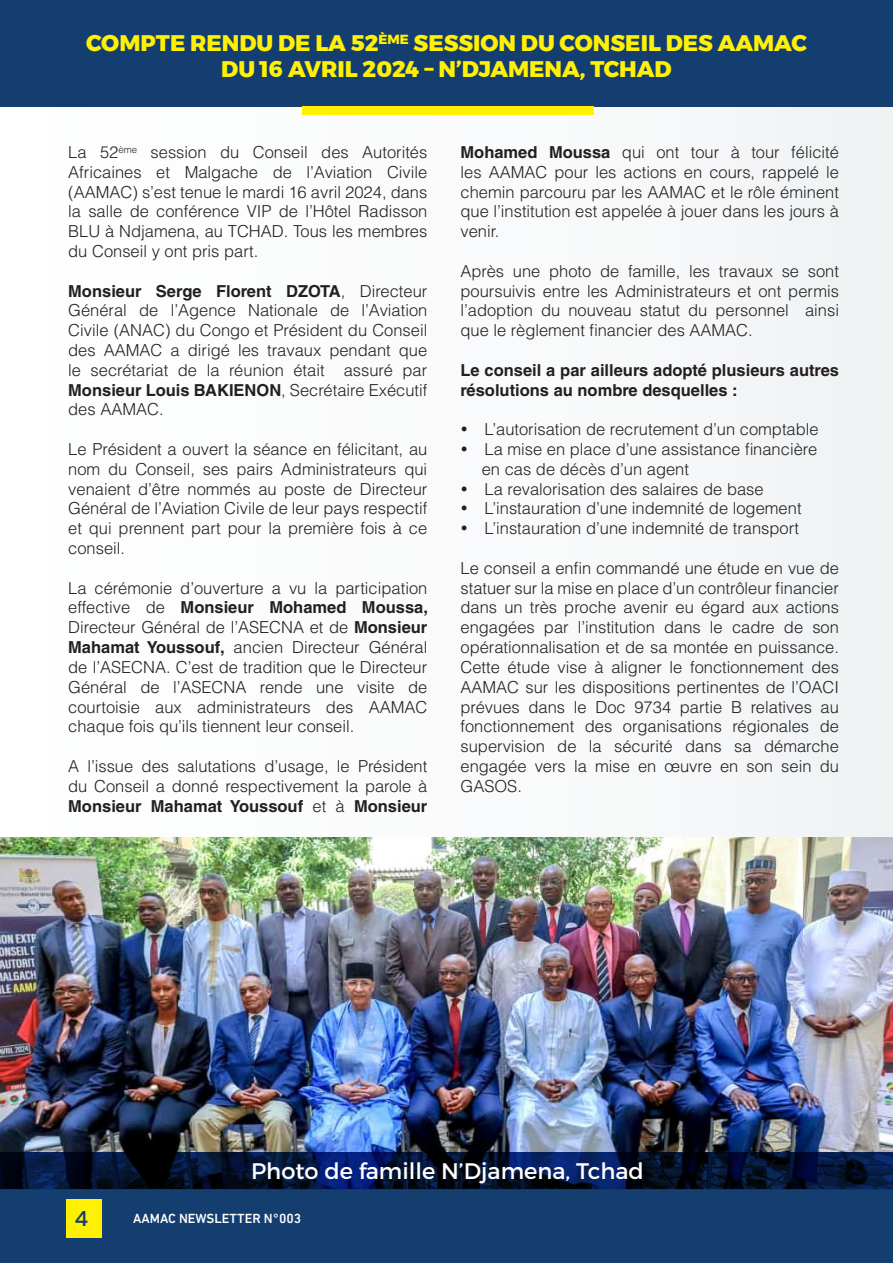
<style>
.page{position:relative;width:893px;height:1263px;background:#fff}
.page>*{position:absolute;margin:0;border:0;box-sizing:border-box;transform-origin:0 0}
.t1{font:800 22.5px "Montserrat";color:#fff101}
.t2{font:22.5px "Montserrat";color:#fff}
.t3{font:500 21px "Poppins";color:#143e70}
.t4{font:300 16.5px/19.8px "Helvetica LT Std";color:#231f20;text-align:justify}
.t5{font:700 16.5px/19.8px "Helvetica LT Std";color:#231f20}
.t6{font:500 13.5px "DIN Next LT Pro";color:#fff}
.s1{font-weight:700}
</style>
<div class="page">
<div style="left:0;top:1189px;width:893px;height:74px;background:#143e70"></div>
<div style="left:0;top:1px;width:893px;height:1188px;background:#fafafb"></div>
<div style="left:0;top:0;width:893px;height:106px;background:#143e70"></div>
<img style="left:0;top:838px;width:893px;height:314px">
<svg style="left:0;top:1152px;width:893px;height:38px;background:#041337"></svg>
<div style="left:67px;top:1199px;width:35px;height:38px;background:#fff101"></div>
<div style="left:302px;top:106px;width:291px;height:9px;background:#fff101"></div>
<p class="t1" style="left:86px;top:25px;width:722px">COMPTE RENDU DE LA 52<sup>ÈME</sup> SESSION DU CONSEIL DES AAMAC</p>
<p class="t1" style="left:221px;top:51px;width:452px">DU 16 AVRIL 2024 – N’DJAMENA, TCHAD</p>
<p class="t4" style="left:68px;top:142px;width:361px">La 52<sup>ème</sup> session du Conseil des Autorités Africaines et Malgache de l’Aviation Civile (AAMAC) s’est tenue le mardi 16 avril 2024, dans la salle de conférence VIP de l’Hôtel Radisson BLU à Ndjamena, au TCHAD. Tous les membres du Conseil y ont pris part.</p>
<p class="t4" style="left:68px;top:281px;width:361px"><span class="s1">Monsieur Serge Florent DZOTA</span>, Directeur Général de l’Agence Nationale de l’Aviation Civile (ANAC) du Congo et Président du Conseil des AAMAC a dirigé les travaux pendant que le secrétariat de la réunion était assuré par <span class="s1">Monsieur Louis BAKIENON</span>, Secrétaire Exécutif des AAMAC.</p>
<p class="t4" style="left:68px;top:439px;width:361px">Le Président a ouvert la séance en félicitant, au nom du Conseil, ses pairs Administrateurs qui venaient d’être nommés au poste de Directeur Général de l’Aviation Civile de leur pays respectif et qui prennent part pour la première fois à ce conseil.</p>
<p class="t4" style="left:68px;top:578px;width:361px">La cérémonie d’ouverture a vu la participation effective de <span class="s1">Monsieur Mohamed Moussa, </span>Directeur Général de l’ASECNA et de <span class="s1">Monsieur Mahamat Youssouf,</span> ancien Directeur Général de l’ASECNA. C’est de tradition que le Directeur Général de l’ASECNA rende une visite de courtoisie aux administrateurs des AAMAC chaque fois qu’ils tiennent leur conseil.</p>
<p class="t4" style="left:68px;top:756px;width:361px">A l’issue des salutations d’usage, le Président du Conseil a donné respectivement la parole à <span class="s1">Monsieur Mahamat Youssouf</span> et à <span class="s1">Monsieur</span></p>
<p class="t4" style="left:460px;top:142px;width:380px"><span class="s1">Mohamed Moussa</span> qui ont tour à tour félicité les AAMAC pour les actions en cours, rappelé le chemin parcouru par les AAMAC et le rôle éminent que l’institution est appelée à jouer dans les jours à venir.</p>
<p class="t4" style="left:460px;top:261px;width:380px">Après une photo de famille, les travaux se sont poursuivis entre les Administrateurs et ont permis l’adoption du nouveau statut du personnel ainsi que le règlement financier des AAMAC.</p>
<p class="t5" style="left:460px;top:360px;width:380px">Le conseil a par ailleurs adopté plusieurs autres résolutions au nombre desquelles :</p>
<p class="t4" style="left:460px;top:419px;width:360px">• L’autorisation de recrutement d’un comptable</p>
<p class="t4" style="left:460px;top:439px;width:358px">• La mise en place d’une assistance financière</p>
<p class="t4" style="left:482px;top:459px;width:209px">en cas de décès d’un agent</p>
<p class="t4" style="left:460px;top:479px;width:305px">• La revalorisation des salaires de base</p>
<p class="t4" style="left:460px;top:498px;width:343px">• L’instauration d’une indemnité de logement</p>
<p class="t4" style="left:460px;top:518px;width:340px">• L’instauration d’une indemnité de transport</p>
<p class="t4" style="left:460px;top:558px;width:380px">Le conseil a enfin commandé une étude en vue de statuer sur la mise en place d’un contrôleur financier dans un très proche avenir eu égard aux actions engagées par l’institution dans le cadre de son opérationnalisation et de sa montée en puissance.<br>Cette étude vise à aligner le fonctionnement des AAMAC sur les dispositions pertinentes de l’OACI prévues dans le Doc 9734 partie B relatives au fonctionnement des organisations régionales de supervision de la sécurité dans sa démarche engagée vers la mise en œuvre en son sein du GASOS.</p>
<p class="t2" style="left:251px;top:1157px;width:394px">Photo de famille N’Djamena, Tchad</p>
<p class="t3" style="left:75px;top:1206px;width:15px">4</p>
<p class="t6" style="left:133px;top:1211px;width:170px">AAMAC NEWSLETTER N°003</p>
</div>
